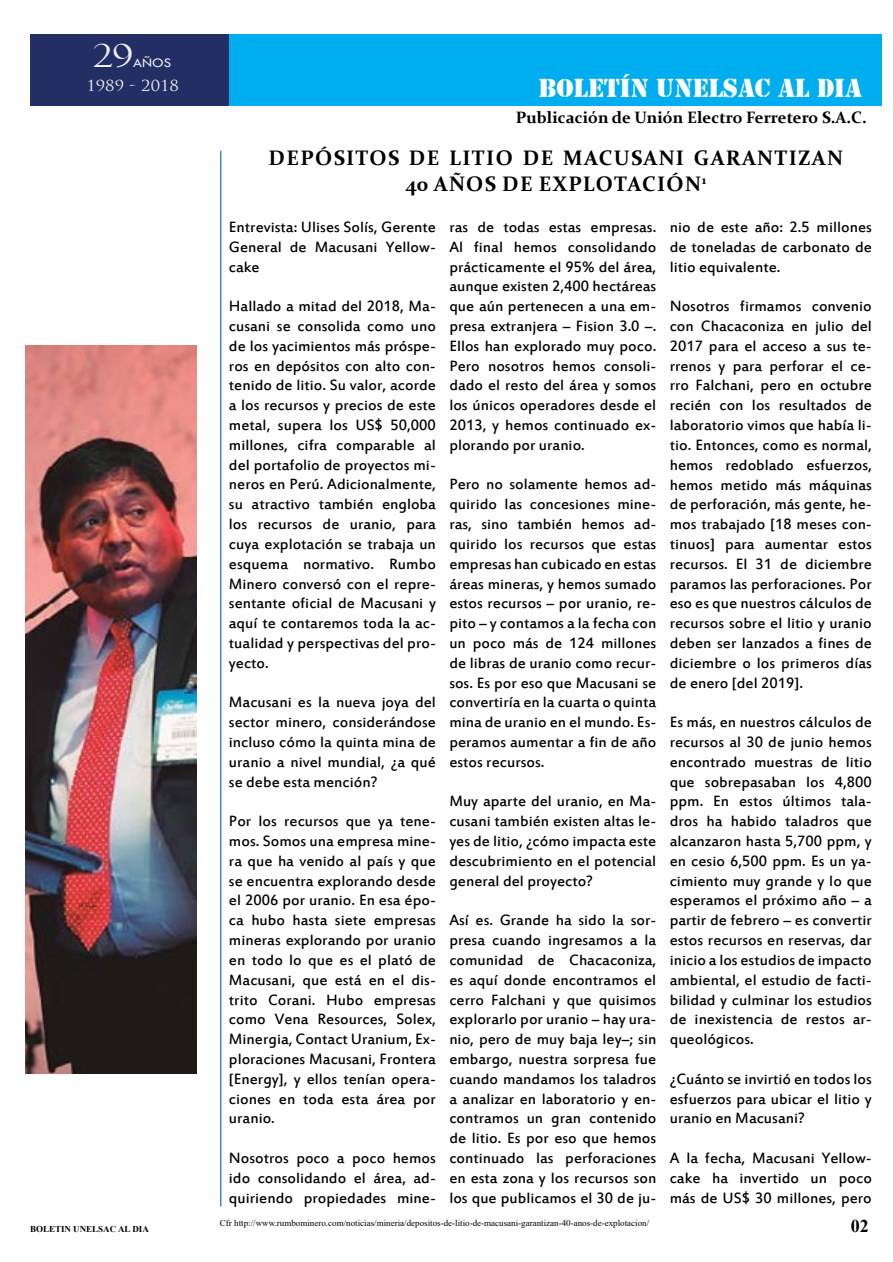
<style>
.page{position:relative;width:893px;height:1262px;background:#fff}
.page>*{position:absolute;margin:0;border:0;box-sizing:border-box;transform-origin:0 0}
.t1{font:31.95px "Felix Titling";color:#eeeff0;scale:1.11 1}
.t2{font:27px "Army";color:#fcfcfc}
.t3{font:700 21px/25.2px "Constantia";letter-spacing:.06em;color:#000}
.t4{font:700 18px "Times New Roman";color:#000}
.t5{font:16.5px/19.8px "Estrangelo Edessa";color:#000;text-align:justify}
.t6{font:700 16.5px "Constantia";color:#000}
.t7{font:14.85px "Trajan Pro";color:#eeeff0;scale:1.11 1}
.t8{font:13.5px "Tw Cen";color:#eeeff0;scale:1.11 1}
.t9{font:9px "Times New Roman";color:#000}
.t10{font:700 9px "Times New Roman";color:#000}
</style>
<div class="page">
<hr style="left:220px;top:151px;width:1px;height:1055px;background:#3d89c9">
<div style="left:30px;top:34px;width:198px;height:72px;background:#222e64"></div>
<div style="left:229px;top:35px;width:652px;height:71px;background:#00adef"></div>
<img style="left:26px;top:346px;width:170px;height:727px">
<h1 class="t1" style="left:93px;top:37px;width:37px">29</h1>
<p class="t8" style="left:133px;top:55px;width:36px">AÑOS</p>
<p class="t7" style="left:86px;top:76px;width:85px">1989 - 2018</p>
<h2 class="t2" style="left:538px;top:72px;width:325px">BOLETÍN UNELSAC AL DIA</h2>
<p class="t6" style="left:516px;top:106px;width:352px">PUBLICACIÓN DE UNIÓN ELECTRO FERRETERO S.A.C.</p>
<p class="t3" style="left:268px;top:144px;width:16px">DEP</p>
<p class="t3" style="left:315px;top:144px;width:285px">ÓSITOS DE LITIO DE MACUSA</p>
<p class="t3" style="left:405px;top:144px;width:439px;text-indent:253px">NI GARANTIZAN<br>40 AÑOS DE EXPLOTACIÓN<sup>1</sup></p>
<p class="t5" style="left:229px;top:218px;width:208px">Entrevista: Ulises Solís, Gerente General de Macusani Yellow&shy;cake</p>
<p class="t5" style="left:229px;top:297px;width:208px">Hallado a mitad del 2018, Ma&shy;cusani se consolida como uno de los yacimientos más próspe&shy;ros en depósitos con alto con&shy;tenido de litio. Su valor, acorde a los recursos y precios de este metal, supera los US$ 50,000 millones, cifra comparable al del portafolio de proyectos mi&shy;neros en Perú. Adicionalmente, su atractivo también engloba los recursos de uranio, para cuya explotación se trabaja un esquema normativo. Rumbo Minero conversó con el repre&shy;sentante oficial de Macusani y aquí te contaremos toda la ac&shy;tualidad y perspectivas del pro&shy;yecto.</p>
<p class="t5" style="left:229px;top:693px;width:208px">Macusani es la nueva joya del sector minero, considerándose incluso cómo la quinta mina de uranio a nivel mundial, ¿a qué se debe esta mención?</p>
<p class="t5" style="left:229px;top:812px;width:208px">Por los recursos que ya tene&shy;mos. Somos una empresa mine&shy;ra que ha venido al país y que se encuentra explorando desde el 2006 por uranio. En esa épo&shy;ca hubo hasta siete empresas mineras explorando por uranio en todo lo que es el plató de Macusani, que está en el dis&shy;trito Corani. Hubo empresas como Vena Resources, Solex, Minergia, Contact Uranium, Ex&shy;ploraciones Macusani, Frontera [Energy], y ellos tenían opera&shy;ciones en toda esta área por uranio.</p>
<p class="t5" style="left:229px;top:1149px;width:208px">Nosotros poco a poco hemos ido consolidando el área, ad&shy;quiriendo propiedades mine-</p>
<p class="t5" style="left:669px;top:218px;width:204px">nio de este año: 2.5 millones de toneladas de carbonato de litio equivalente.</p>
<p class="t5" style="left:669px;top:297px;width:204px">Nosotros firmamos convenio con Chacaconiza en julio del 2017 para el acceso a sus te&shy;rrenos y para perforar el ce&shy;rro Falchani, pero en octubre recién con los resultados de laboratorio vimos que había li&shy;tio. Entonces, como es normal, hemos redoblado esfuerzos, hemos metido más máquinas de perforación, más gente, he&shy;mos trabajado [18 meses con&shy;tinuos] para aumentar estos recursos. El 31 de diciembre paramos las perforaciones. Por eso es que nuestros cálculos de recursos sobre el litio y uranio deben ser lanzados a fines de diciembre o los primeros días de enero [del 2019].</p>
<p class="t5" style="left:669px;top:713px;width:204px">Es más, en nuestros cálculos de recursos al 30 de junio hemos encontrado muestras de litio que sobrepasaban los 4,800 ppm. En estos últimos tala&shy;dros ha habido taladros que alcanzaron hasta 5,700 ppm, y en cesio 6,500 ppm. Es un ya&shy;cimiento muy grande y lo que esperamos el próximo año – a partir de febrero – es convertir estos recursos en reservas, dar inicio a los estudios de impacto ambiental, el estudio de facti&shy;bilidad y culminar los estudios de inexistencia de restos ar&shy;queológicos.</p>
<p class="t5" style="left:669px;top:1069px;width:204px">¿Cuánto se invirtió en todos los esfuerzos para ubicar el litio y uranio en Macusani?</p>
<p class="t5" style="left:669px;top:1149px;width:204px">A la fecha, Macusani Yellow&shy;cake ha invertido un poco más de US$ 30 millones, pero</p>
<p class="t5" style="left:449px;top:218px;width:208px">ras de todas estas empresas.<br>Al final hemos consolidando prácticamente el 95% del área, aunque existen 2,400 hectáreas que aún pertenecen a una em&shy;presa extranjera – Fision 3.0 –.<br>Ellos han explorado muy poco.<br>Pero nosotros hemos consoli&shy;dado el resto del área y somos los únicos operadores desde el 2013, y hemos continuado ex&shy;plorando por uranio.</p>
<p class="t5" style="left:449px;top:475px;width:208px">Pero no solamente hemos ad&shy;quirido las concesiones mine&shy;ras, sino también hemos ad&shy;quirido los recursos que estas empresas han cubicado en estas áreas mineras, y hemos sumado estos recursos – por uranio, re&shy;pito – y contamos a la fecha con un poco más de 124 millones de libras de uranio como recur&shy;sos. Es por eso que Macusani se convertiría en la cuarta o quinta mina de uranio en el mundo. Es&shy;peramos aumentar a fin de año estos recursos.</p>
<p class="t5" style="left:449px;top:792px;width:208px">Muy aparte del uranio, en Ma&shy;cusani también existen altas le&shy;yes de litio, ¿cómo impacta este descubrimiento en el potencial general del proyecto?</p>
<p class="t5" style="left:449px;top:911px;width:208px">Así es. Grande ha sido la sor&shy;presa cuando ingresamos a la comunidad de Chacaconiza, es aquí donde encontramos el cerro Falchani y que quisimos explorarlo por uranio – hay ura&shy;nio, pero de muy baja ley–; sin embargo, nuestra sorpresa fue cuando mandamos los taladros a analizar en laboratorio y en&shy;contramos un gran contenido de litio. Es por eso que hemos continuado las perforaciones en esta zona y los recursos son los que publicamos el 30 de ju-</p>
<p class="t9" style="left:220px;top:1216px;width:431px">Cfr http://www.rumbominero.com/noticias/mineria/depositos-de-litio-de-macusani-garantizan-40-anos-de-explotacion/</p>
<p class="t10" style="left:30px;top:1222px;width:120px">BOLETIN UNELSAC AL DIA</p>
<p class="t4" style="left:850px;top:1212px;width:19px">02</p>
</div>
